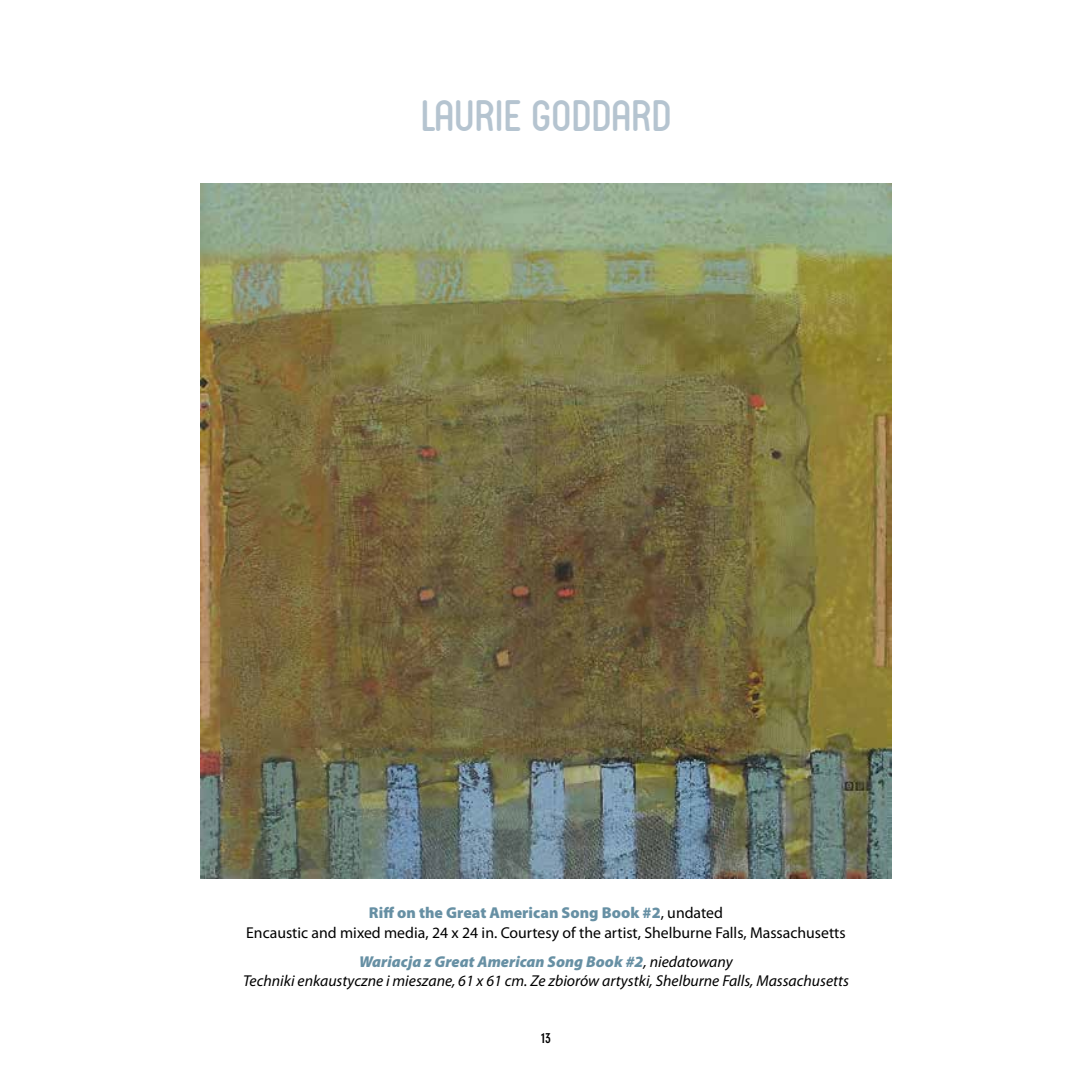
<style>
.page{position:relative;width:1092px;height:1092px;background:#fff}
.page>*{position:absolute;margin:0;border:0;box-sizing:border-box;transform-origin:0 0}
.t1{font:42px "FV Almelo";color:#b5c4d0}
.t2{font:italic 15.75px/19.2px "Myriad Pro";color:#000;text-align:center}
.t3{font:15.75px/19.2px "Myriad Pro";color:#000;text-align:center}
.t4{font:700 condensed 14px "DIN Neuzeit Grotesk";color:#000}
.s1{font-weight:900;color:#6790a4}
</style>
<div class="page">
<img style="left:201px;top:184px;width:690px;height:694px">
<h1 class="t1" style="left:420px;top:90px;width:252px">LAURIE GODDARD</h1>
<p class="t3" style="left:246px;top:903px;width:601px"><span class="s1">Riff on the Great American Song Book #2</span>, undated<br>Encaustic and mixed media, 24 x 24 in. Courtesy of the artist, Shelburne Falls, Massachusetts</p>
<p class="t2" style="left:243px;top:951px;width:607px"><span class="s1">Wariacja z Great American Song Book #2</span>, niedatowany<br>Techniki enkaustyczne i mieszane, 61 x 61 cm. Ze zbiorów artystki, Shelburne Falls, Massachusetts</p>
<p class="t4" style="left:541px;top:1029px;width:11px">13</p>
</div>
